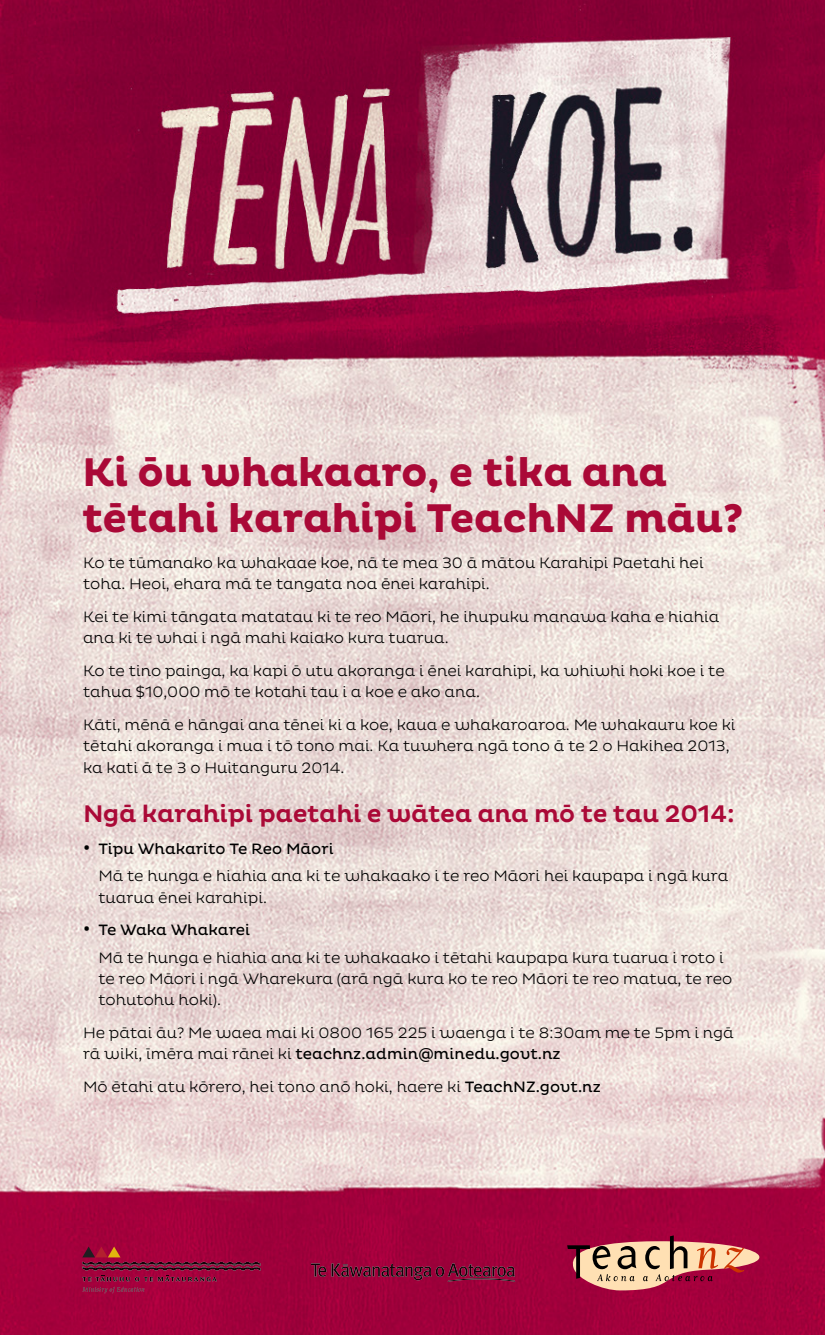
<style>
.page{position:relative;width:825px;height:1335px;background:#fff}
.page>*{position:absolute;margin:0;border:0;box-sizing:border-box;transform-origin:0 0}
.t1{font:700 40.8px/46.5px "Pluto";letter-spacing:-.015em;color:#aa0937}
.t2{font:500 24.45px "Pluto";letter-spacing:-.015em;color:#aa0937}
.t3{font:300 15.3px/21.5px "Pluto";color:#000}
.s1{font-weight:400;font-size:21.45px}
.s2{font-weight:400}
</style>
<div class="page">
<img style="left:0;top:0;width:825px;height:1121px">
<img style="left:0;top:1121px;width:825px;height:214px">
<svg style="left:567px;top:1235px;width:224px;height:56px;background:#b95a64"></svg>
<img style="left:322px;top:1277px;width:193px;height:5px">
<img style="left:311px;top:1263px;width:186px;height:14px">
<img style="left:343px;top:1277px;width:171px;height:1px">
<svg style="left:82px;top:1247px;width:39px;height:10px"></svg>
<img style="left:82px;top:1267px;width:177px;height:3px">
<img style="left:82px;top:1262px;width:179px;height:5px">
<svg style="left:82px;top:1287px;width:62px;height:6px"></svg>
<svg style="left:82px;top:1275px;width:135px;height:6px"></svg>
<h1 class="t1" style="left:82px;top:450px;width:663px">Ki ōu whakaaro, e tika ana tētahi karahipi TeachNZ māu?</h1>
<p class="t3" style="left:83px;top:552px;width:622px">Ko te tūmanako ka whakaae koe, nā te mea 30 ā mātou Karahipi Paetahi hei toha. Heoi, ehara mā te tangata noa ēnei karahipi.</p>
<p class="t3" style="left:83px;top:606px;width:638px">Kei te kimi tāngata matatau ki te reo Māori, he ihupuku manawa kaha e hiahia ana ki te whai i ngā mahi kaiako kura tuarua.</p>
<p class="t3" style="left:83px;top:660px;width:643px">Ko te tino painga, ka kapi ō utu akoranga i ēnei karahipi, ka whiwhi hoki koe i te tahua $10,000 mō te kotahi tau i a koe e ako ana.</p>
<p class="t3" style="left:83px;top:714px;width:654px">Kāti, mēnā e hāngai ana tēnei ki a koe, kaua e whakaroaroa. Me whakauru koe ki tētahi akoranga i mua i tō tono mai. Ka tuwhera ngā tono ā te 2 o Hakihea 2013, ka kati ā te 3 o Huitanguru 2014.</p>
<h2 class="t2" style="left:83px;top:799px;width:653px">Ngā karahipi paetahi e wātea ana mō te tau 2014:</h2>
<p class="t3" style="left:98px;top:836px;width:631px;line-height:27px;text-indent:-15px"><span class="s1">•</span> <span class="s2">Tipu Whakarito Te Reo Māori<br></span>Mā te hunga e hiahia ana ki te whakaako i te reo Māori hei kaupapa i ngā kura</p>
<p class="t3" style="left:98px;top:887px;width:170px">tuarua ēnei karahipi.</p>
<p class="t3" style="left:98px;top:917px;width:627px;line-height:27px;text-indent:-15px"><span class="s1">•</span> <span class="s2">Te Waka Whakarei<br></span>Mā te hunga e hiahia ana ki te whakaako i tētahi kaupapa kura tuarua i roto i</p>
<p class="t3" style="left:98px;top:968px;width:635px">te reo Māori i ngā Wharekura (arā ngā kura ko te reo Māori te reo matua, te reo tohutohu hoki).</p>
<p class="t3" style="left:83px;top:1022px;width:652px">He pātai āu? Me waea mai ki 0800 165 225 i waenga i te 8:30am me te 5pm i ngā rā wiki, īmēra mai rānei ki <span class="s2">teachnz.admin@minedu.govt.nz</span></p>
<p class="t3" style="left:83px;top:1076px;width:519px">Mō ētahi atu kōrero, hei tono anō hoki, haere ki <span class="s2">TeachNZ.govt.nz</span></p>
</div>
